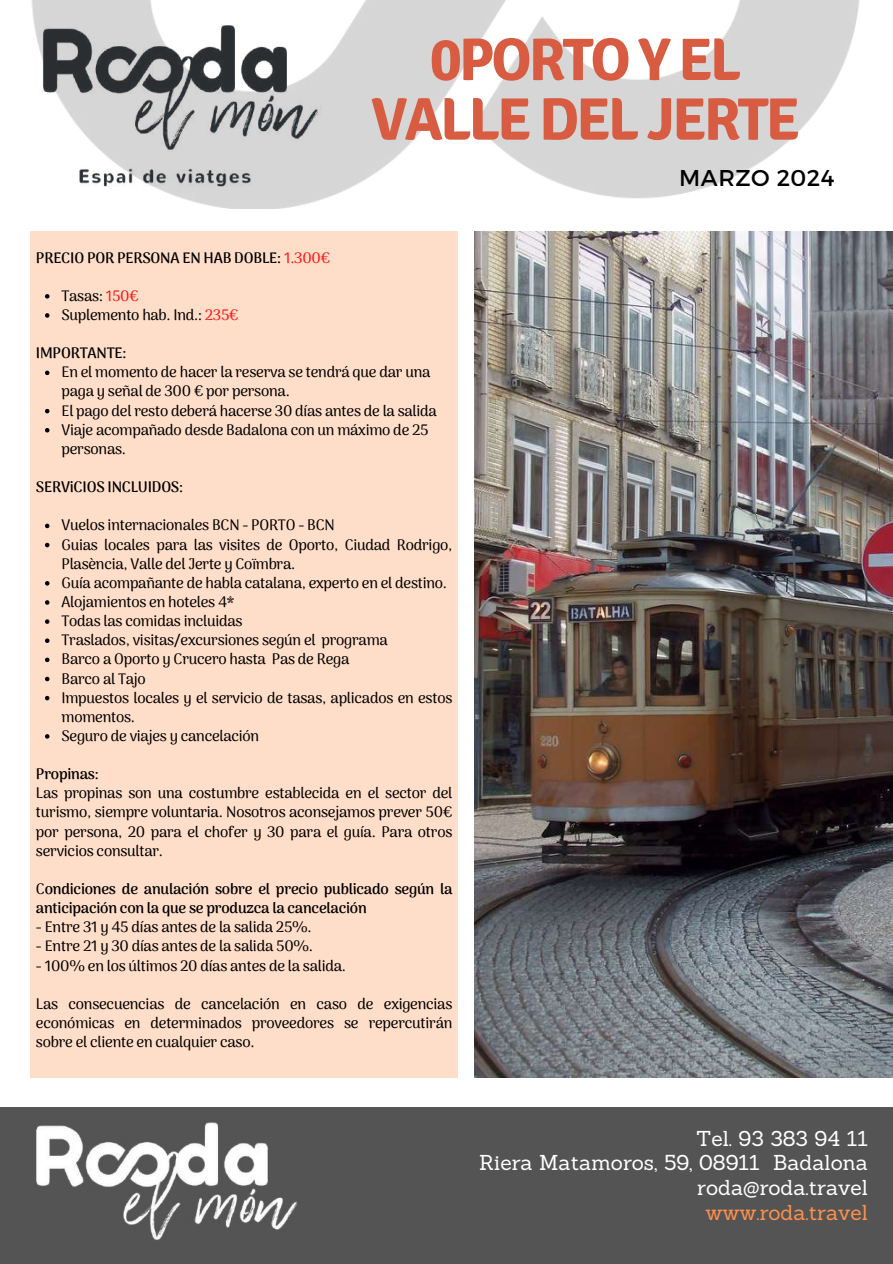
<style>
.page{position:relative;width:893px;height:1264px;background:#fff}
.page>*{position:absolute;margin:0;border:0;box-sizing:border-box;transform-origin:0 0}
.t1{font:700 60px/59.7px "Signika";letter-spacing:-.045em;color:#d85c41;text-align:center}
.t2{font:22.8px "Montserrat";letter-spacing:.025em;color:#000}
.t3{font:21px/24.8px "Sanchez";color:#fff;text-align:right}
.t4{font:21px "Sanchez";color:#ff914d}
.t5{font:500 15px/19.2px "Arima Madurai";letter-spacing:-.015em;color:#000}
.t6{font:700 15px/19.2px "Arima Madurai";letter-spacing:-.015em;color:#000}
.s1{font-weight:500;color:#ff1616}
.s2{color:#ff1616}
.s3{font-weight:500}
</style>
<div class="page">
<img style="left:31px;top:0;width:829px;height:208px">
<div style="left:0;top:1107px;width:892px;height:156px;background:#545454"></div>
<img style="left:36px;top:1122px;width:262px;height:118px">
<div style="left:30px;top:231px;width:427px;height:846px;background:#ffdec9"></div>
<img style="left:31px;top:20px;width:303px;height:171px">
<img style="left:474px;top:232px;width:418px;height:845px">
<svg style="left:45px;top:294px;width:4px;height:4px"></svg>
<svg style="left:45px;top:313px;width:4px;height:5px"></svg>
<svg style="left:45px;top:370px;width:4px;height:5px"></svg>
<svg style="left:45px;top:409px;width:4px;height:4px"></svg>
<svg style="left:45px;top:428px;width:4px;height:4px"></svg>
<svg style="left:45px;top:523px;width:4px;height:5px"></svg>
<svg style="left:45px;top:543px;width:4px;height:4px"></svg>
<svg style="left:45px;top:581px;width:4px;height:4px"></svg>
<svg style="left:45px;top:600px;width:4px;height:4px"></svg>
<svg style="left:45px;top:619px;width:4px;height:5px"></svg>
<svg style="left:45px;top:638px;width:4px;height:5px"></svg>
<svg style="left:45px;top:657px;width:4px;height:5px"></svg>
<svg style="left:45px;top:676px;width:4px;height:5px"></svg>
<svg style="left:45px;top:696px;width:4px;height:4px"></svg>
<svg style="left:45px;top:734px;width:4px;height:4px"></svg>
<h1 class="t1" style="left:371px;top:31px;width:430px">0PORTO Y EL<br>VALLE DEL JERTE</h1>
<h2 class="t2" style="left:679px;top:163px;width:157px">MARZO 2024</h2>
<p class="t6" style="left:36px;top:248px;width:296px">PRECIO POR PERSONA EN HAB DOBLE: <span class="s1">1.300€</span></p>
<p class="t5" style="left:61px;top:286px;width:179px">Tasas: <span class="s2">150€<br></span>Suplemento hab. Ind.: <span class="s2">235€</span></p>
<p class="t6" style="left:36px;top:343px;width:92px">IMPORTANTE:</p>
<p class="t5" style="left:61px;top:362px;width:377px">En el momento de hacer la reserva se tendrá que dar una paga y señal de 300 € por persona.<br>El pago del resto deberá hacerse 30 días antes de la salida Viaje acompañado desde Badalona con un máximo de 25 personas.</p>
<p class="t6" style="left:36px;top:477px;width:149px">SERViCIOS INCLUIDOS:</p>
<p class="t5" style="left:61px;top:515px;width:392px">Vuelos internacionales BCN - PORTO - BCN<br>Guias locales para las visites de Oporto, Ciudad Rodrigo, Plasència, Valle del Jerte y Coïmbra.<br>Guía acompañante de habla catalana, experto en el destino.<br>Alojamientos en hoteles 4*<br>Todas las comidas incluidas<br>Traslados, visitas/excursiones según el programa<br>Barco a Oporto y Crucero hasta Pas de Rega<br>Barco al Tajo<br>Impuestos locales y el servicio de tasas, aplicados en estos momentos.<br>Seguro de viajes y cancelación</p>
<p class="t6" style="left:36px;top:764px;width:64px">Propinas:</p>
<p class="t5" style="left:36px;top:783px;width:418px;text-align:justify">Las propinas son una costumbre establecida en el sector del turismo, siempre voluntaria. Nosotros aconsejamos prever 50€ por persona, 20 para el chofer y 30 para el guía. Para otros servicios consultar.</p>
<p class="t6" style="left:36px;top:879px;width:418px"><span class="s3">C</span>ondiciones de anulación sobre el precio publicado según la anticipación con la que se produzca la cancelación</p>
<p class="t5" style="left:36px;top:917px;width:277px">- Entre 31 y 45 días antes de la salida 25%.</p>
<p class="t5" style="left:36px;top:936px;width:278px">- Entre 21 y 30 días antes de la salida 50%.</p>
<p class="t5" style="left:36px;top:955px;width:311px">- 100% en los últimos 20 días antes de la salida.</p>
<p class="t5" style="left:36px;top:994px;width:418px;text-align:justify">Las consecuencias de cancelación en caso de exigencias económicas en determinados proveedores se repercutirán sobre el cliente en cualquier caso.</p>
<h3 class="t3" style="left:479px;top:1125px;width:390px">Tel. 93 383 94 11<br>Riera Matamoros, 59, 08911 Badalona roda@roda.travel</h3>
<h3 class="t4" style="left:705px;top:1198px;width:164px">www.roda.travel</h3>
</div>
